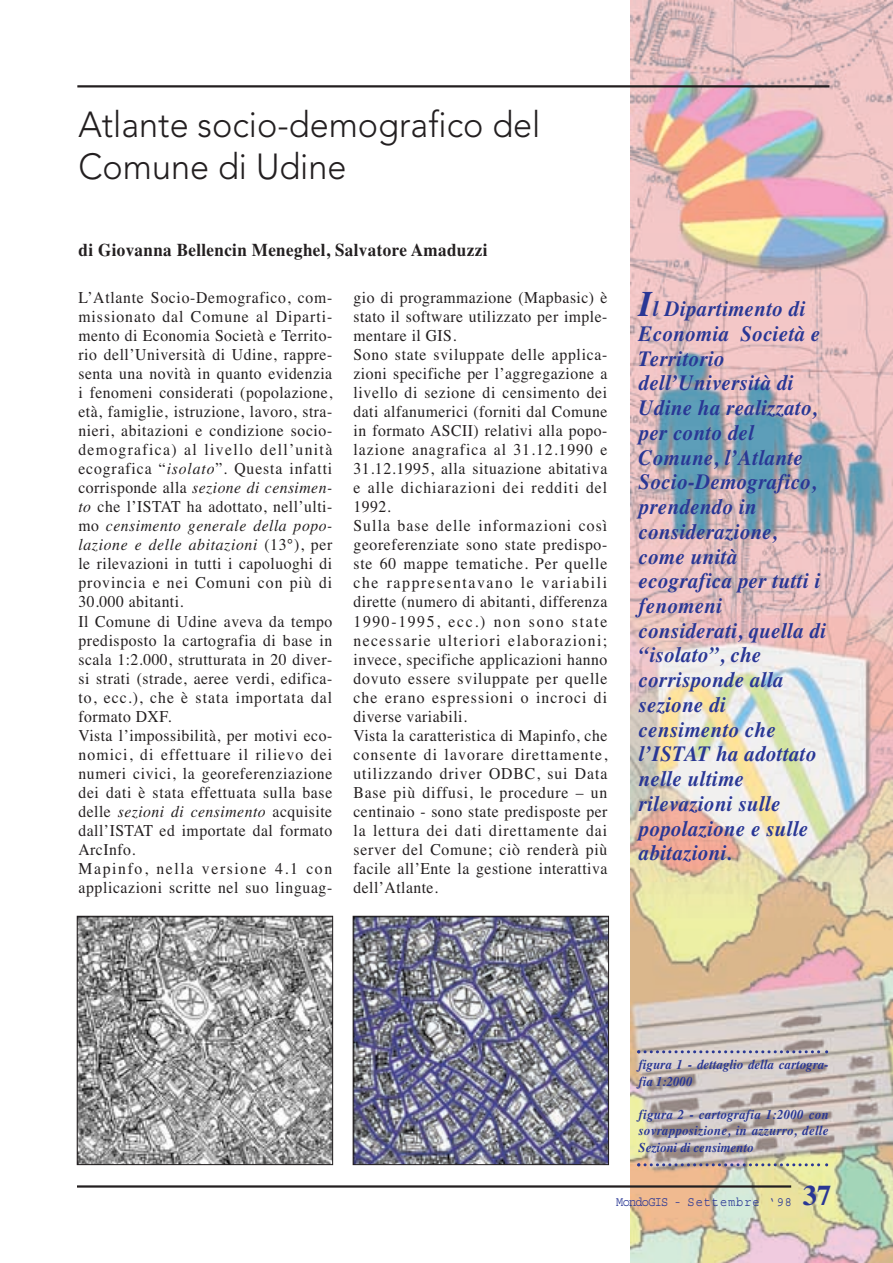
<style>
.page{position:relative;width:893px;height:1263px;background:#fff}
.page>*{position:absolute;margin:0;border:0;box-sizing:border-box;transform-origin:0 0}
.t1{font:300 36px/42px "Avenir";color:#231f20;scale:.95 1}
.t2{font:italic 700 21.75px/24.8px "Times";letter-spacing:.02em;color:#293795;scale:.95 1}
.t3{font:700 18px "Times";letter-spacing:.02em;color:#231f20;scale:.95 1}
.t4{font:16.5px/19px "Times";letter-spacing:.04em;color:#231f20;scale:.95 1}
.t5{font:italic 700 13.5px/16.5px "Times";letter-spacing:.005em;color:#293795;scale:.95 1}
.t6{font:13.5px "Courier";letter-spacing:.08em;color:#293795;scale:.88 1}
.s1{font-style:italic}
.s2{font-size:36px}
.s3{font-family:"Times";font-weight:700;font-size:28.5px}
</style>
<div class="page">
<img style="left:630px;top:0;width:262px;height:1263px">
<hr style="left:77px;top:85px;width:752px;height:2px;background:#231f20">
<hr style="left:77px;top:1185px;width:714px;height:3px;background:#231f20">
<img style="left:79px;top:918px;width:252px;height:245px">
<div style="left:77px;top:916px;width:256px;height:249px;border:1px solid #231f20"></div>
<img style="left:355px;top:918px;width:251px;height:245px">
<div style="left:353px;top:916px;width:255px;height:249px;border:1px solid #231f20"></div>
<svg style="left:637px;top:1050px;width:191px;height:3px"></svg>
<svg style="left:637px;top:1163px;width:191px;height:3px"></svg>
<h1 class="t1" style="left:78px;top:106px;width:488px">Atlante socio-demografico del<br>Comune di Udine</h1>
<p class="t3" style="left:78px;top:244px;width:432px">di Giovanna Bellencin Meneghel, Salvatore Amaduzzi</p>
<p class="t4" style="left:78px;top:289px;width:269px">L’Atlante Socio-Demografico, com&shy;missionato dal Comune al Diparti&shy;mento di Economia Società e Territo&shy;rio dell’Università di Udine, rappre&shy;senta una novità in quanto evidenzia i fenomeni considerati (popolazione, età, famiglie, istruzione, lavoro, stra&shy;nieri, abitazioni e condizione socio&shy;demografica) al livello dell’unità ecografica “<span class="s1">isolato</span>”. Questa infatti corrisponde alla <span class="s1">sezione di censimen&shy;to</span> che l’ISTAT ha adottato, nell’ulti&shy;mo <span class="s1">censimento generale della popo&shy;lazione e delle abitazioni</span> (13°), per le rilevazioni in tutti i capoluoghi di provincia e nei Comuni con più di 30.000 abitanti.<br>Il Comune di Udine aveva da tempo predisposto la cartografia di base in scala 1:2.000, strutturata in 20 diver&shy;si strati (strade, aeree verdi, edifica&shy;to, ecc.), che è stata importata dal formato DXF.<br>Vista l’impossibilità, per motivi eco&shy;nomici, di effettuare il rilievo dei numeri civici, la georeferenziazione dei dati è stata effettuata sulla base delle <span class="s1">sezioni di censimento</span> acquisite dall’ISTAT ed importate dal formato ArcInfo.<br>Mapinfo, nella versione 4.1 con applicazioni scritte nel suo linguag-</p>
<p class="t4" style="left:353px;top:289px;width:269px">gio di programmazione (Mapbasic) è stato il software utilizzato per imple&shy;mentare il GIS.<br>Sono state sviluppate delle applica&shy;zioni specifiche per l’aggregazione a livello di sezione di censimento dei dati alfanumerici (forniti dal Comune in formato ASCII) relativi alla popo&shy;lazione anagrafica al 31.12.1990 e 31.12.1995, alla situazione abitativa e alle dichiarazioni dei redditi del 1992.<br>Sulla base delle informazioni così georeferenziate sono state predispo&shy;ste 60 mappe tematiche. Per quelle che rappresentavano le variabili dirette (numero di abitanti, differenza 1990-1995, ecc.) non sono state necessarie ulteriori elaborazioni; invece, specifiche applicazioni hanno dovuto essere sviluppate per quelle che erano espressioni o incroci di diverse variabili.<br>Vista la caratteristica di Mapinfo, che consente di lavorare direttamente, utilizzando driver ODBC, sui Data Base più diffusi, le procedure – un centinaio - sono state predisposte per la lettura dei dati direttamente dai server del Comune; ciò renderà più facile all’Ente la gestione interattiva dell’Atlante.</p>
<p class="t2" style="left:638px;top:298px;width:199px"><span class="s2">I</span>l Dipartimento di<br>Economia Società e<br>Territorio dell’Università di<br>Udine ha realizzato, per conto del<br>Comune, l’Atlante<br>Socio-Demografico, prendendo in considerazione, come unità ecografica per tutti i fenomeni considerati, quella di “isolato”, che corrisponde alla sezione di censimento che l’ISTAT ha adottato nelle ultime rilevazioni sulle popolazione e sulle abitazioni.</p>
<p class="t5" style="left:638px;top:1058px;width:201px">figura 1 - dettaglio della cartogra&shy;fia 1:2000</p>
<p class="t5" style="left:638px;top:1107px;width:201px;text-align:justify">figura 2 - cartografia 1:2000 con sovrapposizione, in azzurro, delle Sezioni di censimento</p>
<p class="t6" style="left:616px;top:1198px;width:246px">MondoGIS - Settembre ‘98 <span class="s3">37</span></p>
</div>
